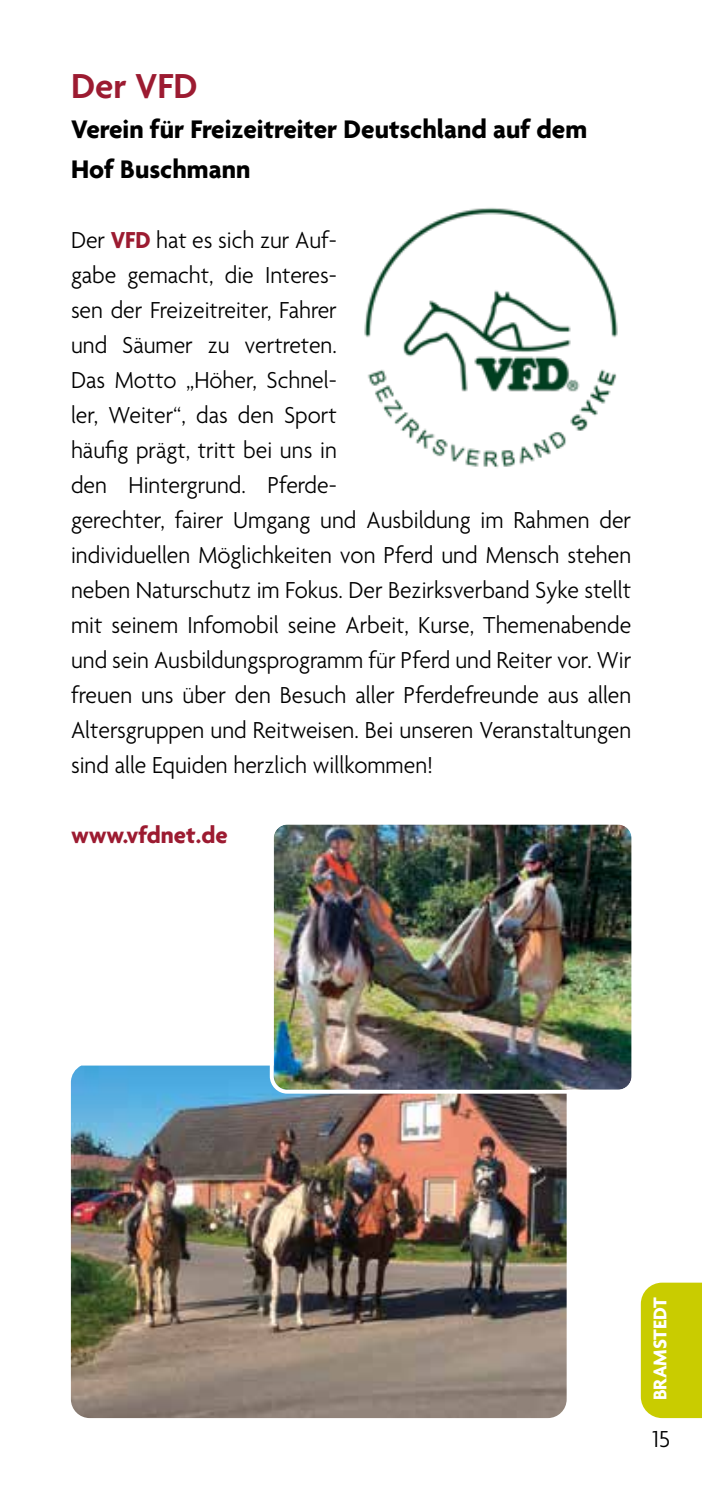
<style>
.page{position:relative;width:702px;height:1489px;background:#fff}
.page>*{position:absolute;margin:0;border:0;box-sizing:border-box;transform-origin:0 0}
.t1{font:600 37.5px "Agenda";color:#9c1b31}
.t2{font:700 27.5px/40px "Agenda";color:#000}
.t3{font:300 25px/35px "Agenda";color:#000;scale:.95 1}
.t4{font:700 25px "Agenda";color:#9c1b31}
.t5{font:300 25px "Agenda";color:#000}
.t6{font:700 20px "Agenda";color:#fff}
.s1{font-weight:700;color:#9c1b31}
</style>
<div class="page">
<img style="left:364px;top:208px;width:254px;height:260px">
<img style="left:71px;top:1065px;width:495px;height:352px">
<img style="left:274px;top:825px;width:356px;height:264px">
<div style="left:270px;top:820px;width:365px;height:273px;border:4px solid #fff;border-radius:16px"></div>
<div style="left:640px;top:1282px;width:62px;height:135px;background:#c9cc00"></div>
<h1 class="t1" style="left:71px;top:66px;width:128px">Der VFD</h1>
<p class="t2" style="left:71px;top:111px;width:517px">Verein für Freizeitreiter Deutschland auf dem<br>Hof Buschmann</p>
<p class="t3" style="left:71px;top:224px;width:591px">Der <span class="s1">VFD</span> hat es sich zur Auf-<br>gabe gemacht, die Interes-<br>sen der Freizeitreiter, Fahrer<br>und Säumer zu vertreten.<br>Das Motto „Höher, Schnel-<br>ler, Weiter“, das den Sport<br>häufig prägt, tritt bei uns in<br>den Hintergrund. Pferde-<br>gerechter, fairer Umgang und Ausbildung im Rahmen der individuellen Möglichkeiten von Pferd und Mensch stehen neben Naturschutz im Fokus. Der Bezirksverband Syke stellt mit seinem Infomobil seine Arbeit, Kurse, Themenabende und sein Ausbildungsprogramm für Pferd und Reiter vor. Wir freuen uns über den Besuch aller Pferdefreunde aus allen Altersgruppen und Reitweisen. Bei unseren Veranstaltungen sind alle Equiden herzlich willkommen!</p>
<p class="t4" style="left:71px;top:821px;width:158px">www.vfdnet.de</p>
<p class="t6" style="left:649px;top:1400px;width:105px;rotate:-90deg">BRAMSTEDT</p>
<p class="t5" style="left:652px;top:1424px;width:19px">15</p>
</div>
